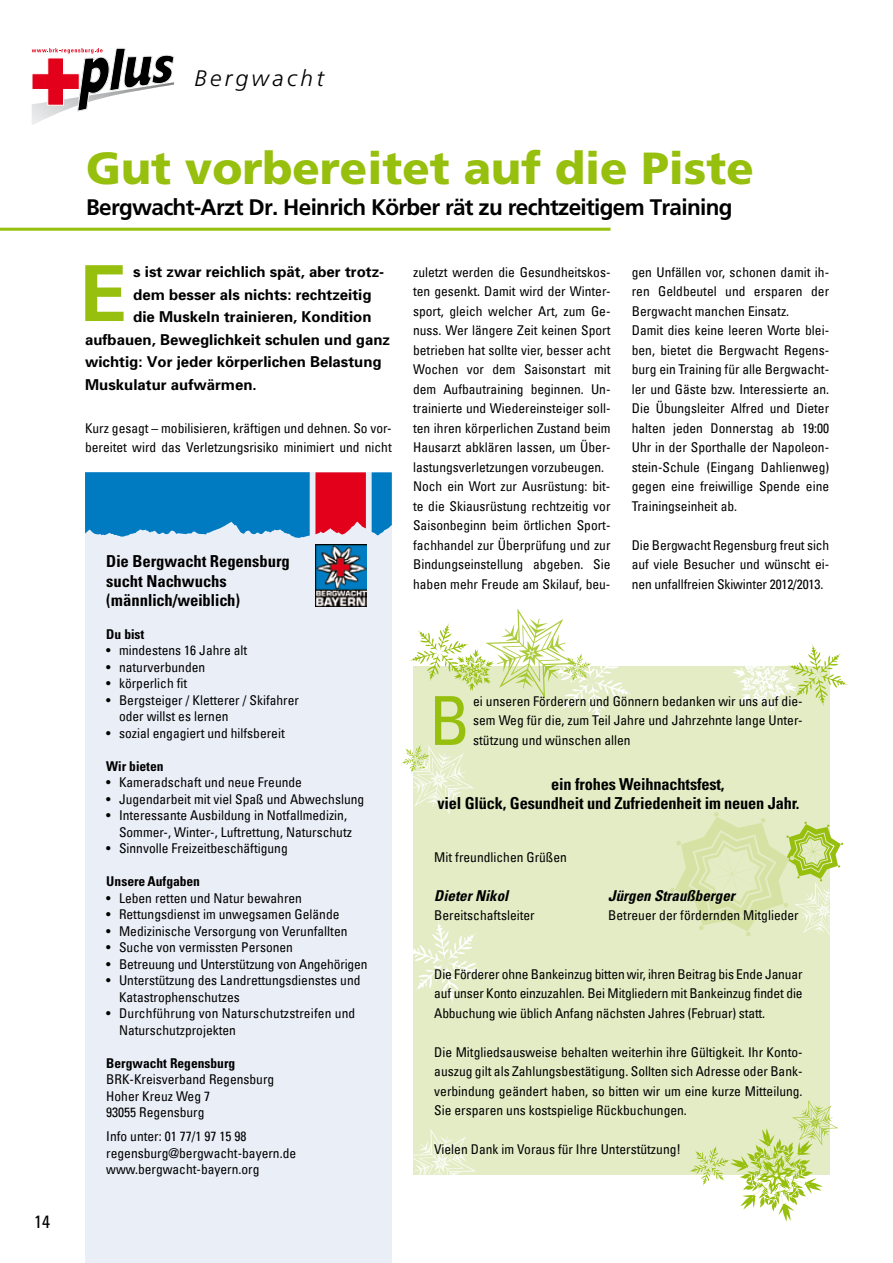
<style>
.page{position:relative;width:893px;height:1263px;background:#fff}
.page>*{position:absolute;margin:0;border:0;box-sizing:border-box;transform-origin:0 0}
.t1{font:700 77.4px "Univers";color:#97bf0d}
.t2{font:condensed 67.5px "Univers LT";color:#97bf0d}
.t3{font:900 45px "Frutiger";color:#97bf0d}
.t4{font:700 22.5px "Frutiger";letter-spacing:-.03em;color:#000}
.t5{font:italic 300 22.5px "Frutiger";letter-spacing:.15em;color:#000}
.t6{font:condensed 18px "Univers LT";color:#000}
.t7{font:700 condensed 16.5px/19.5px "Univers";letter-spacing:-.01em;color:#000}
.t8{font:700 condensed 16.5px/19.5px "Univers S";color:#000}
.t9{font:700 15px "Univers";color:#000}
.t10{font:italic 700 condensed 15px "Univers";color:#000}
.t11{font:condensed 13.5px/19.5px "Univers LT";color:#000}
.t12{font:700 condensed 13.5px "Univers S";color:#000}
.t13{font:700 condensed 13.5px "Univers";color:#000}
</style>
<div class="page">
<hr style="left:0;top:228px;width:610px;height:3px;background:#97bf0d">
<div style="left:85px;top:472px;width:307px;height:791px;background:#eaeef7"></div>
<svg style="left:372px;top:472px;width:20px;height:63px"></svg>
<svg style="left:85px;top:472px;width:281px;height:66px;background:#3d74ad"></svg>
<img style="left:315px;top:544px;width:51px;height:63px">
<div style="left:413px;top:667px;width:416px;height:508px;background:#e3ecc5"></div>
<svg style="left:413px;top:921px;width:72px;height:82px"></svg>
<svg style="left:732px;top:644px;width:116px;height:69px"></svg>
<svg style="left:689px;top:1100px;width:149px;height:122px"></svg>
<svg style="left:410px;top:608px;width:221px;height:114px"></svg>
<svg style="left:670px;top:812px;width:174px;height:128px"></svg>
<svg style="left:401px;top:745px;width:73px;height:69px"></svg>
<svg style="left:413px;top:1129px;width:63px;height:46px"></svg>
<svg style="left:32px;top:48px;width:143px;height:77px"></svg>
<h3 class="t6" style="left:34px;top:1210px;width:17px">14</h3>
<h3 class="t5" style="left:194px;top:66px;width:131px">Bergwacht</h3>
<h3 class="t3" style="left:86px;top:141px;width:669px">Gut vorbereitet auf die Piste</h3>
<h3 class="t4" style="left:86px;top:194px;width:648px">Bergwacht-Arzt Dr. Heinrich Körber rät zu rechtzeitigem Training</h3>
<h1 class="t1" style="left:81px;top:244px;width:49px">E</h1>
<p class="t11" style="left:413px;top:262px;width:199px">zuletzt werden die Gesundheitskos&shy;ten gesenkt. Damit wird der Winter&shy;sport, gleich welcher Art, zum Ge&shy;nuss. Wer längere Zeit keinen Sport betrieben hat sollte vier, besser acht Wochen vor dem Saisonstart mit dem Aufbautraining beginnen. Un&shy;trainierte und Wiedereinsteiger soll&shy;ten ihren körperlichen Zustand beim Hausarzt abklären lassen, um Über&shy;lastungsverletzungen vorzubeugen.<br>Noch ein Wort zur Ausrüstung: bit&shy;te die Skiausrüstung rechtzeitig vor Saisonbeginn beim örtlichen Sport&shy;fachhandel zur Überprüfung und zur Bindungseinstellung abgeben. Sie haben mehr Freude am Skilauf, beu-</p>
<p class="t11" style="left:632px;top:262px;width:199px">gen Unfällen vor, schonen damit ih&shy;ren Geldbeutel und ersparen der Bergwacht manchen Einsatz.<br>Damit dies keine leeren Worte blei&shy;ben, bietet die Bergwacht Regens&shy;burg ein Training für alle Bergwacht&shy;ler und Gäste bzw. Interessierte an.<br>Die Übungsleiter Alfred und Dieter halten jeden Donnerstag ab 19:00<br>Uhr in der Sporthalle der Napoleon&shy;stein-Schule (Eingang Dahlienweg) gegen eine freiwillige Spende eine Trainingseinheit ab.</p>
<p class="t9" style="left:133px;top:262px;width:252px">s ist zwar reichlich spät, aber trotz-</p>
<p class="t9" style="left:133px;top:285px;width:240px">dem besser als nichts: rechtzeitig</p>
<p class="t9" style="left:133px;top:307px;width:240px">die Muskeln trainieren, Kondition</p>
<p class="t9" style="left:85px;top:330px;width:307px">aufbauen, Beweglichkeit schulen und ganz</p>
<p class="t9" style="left:85px;top:352px;width:298px">wichtig: Vor jeder körperlichen Belastung</p>
<p class="t9" style="left:85px;top:375px;width:173px">Muskulatur aufwärmen.</p>
<p class="t11" style="left:85px;top:418px;width:308px">Kurz gesagt – mobilisieren, kräftigen und dehnen. So vor&shy;bereitet wird das Verletzungsrisiko minimiert und nicht</p>
<p class="t11" style="left:632px;top:535px;width:199px;text-align:justify">Die Bergwacht Regensburg freut sich auf viele Besucher und wünscht ei&shy;nen unfallfreien Skiwinter 2012/2013.</p>
<p class="t8" style="left:106px;top:552px;width:185px">Die Bergwacht Regensburg sucht Nachwuchs (männlich/weiblich)</p>
<p class="t12" style="left:106px;top:626px;width:40px">Du bist</p>
<p class="t11" style="left:106px;top:640px;width:142px">• mindestens 16 Jahre alt</p>
<p class="t11" style="left:106px;top:657px;width:100px">• naturverbunden</p>
<p class="t11" style="left:106px;top:673px;width:82px">• körperlich fit</p>
<p class="t11" style="left:119px;top:691px;width:181px;line-height:16.5px;text-indent:-13px">• Bergsteiger / Kletterer / Skifahrer oder willst es lernen</p>
<p class="t11" style="left:106px;top:723px;width:180px">• sozial engagiert und hilfsbereit</p>
<p class="t12" style="left:106px;top:758px;width:59px">Wir bieten</p>
<p class="t11" style="left:106px;top:772px;width:197px">• Kameradschaft und neue Freunde</p>
<p class="t11" style="left:106px;top:789px;width:259px">• Jugendarbeit mit viel Spaß und Abwechslung</p>
<p class="t11" style="left:119px;top:807px;width:234px;line-height:16.5px;text-indent:-13px">• Interessante Ausbildung in Notfallmedizin,<br>Sommer-, Winter-, Luftrettung, Naturschutz</p>
<p class="t11" style="left:106px;top:838px;width:183px">• Sinnvolle Freizeitbeschäftigung</p>
<p class="t12" style="left:106px;top:873px;width:95px">Unsere Aufgaben</p>
<p class="t11" style="left:106px;top:888px;width:197px">• Leben retten und Natur bewahren</p>
<p class="t11" style="left:106px;top:904px;width:235px">• Rettungsdienst im unwegsamen Gelände</p>
<p class="t11" style="left:106px;top:921px;width:243px">• Medizinische Versorgung von Verunfallten</p>
<p class="t11" style="left:106px;top:937px;width:188px">• Suche von vermissten Personen</p>
<p class="t11" style="left:106px;top:954px;width:263px">• Betreuung und Unterstützung von Angehörigen</p>
<p class="t11" style="left:119px;top:972px;width:243px;line-height:16.5px;text-indent:-13px">• Unterstützung des Landrettungsdienstes und<br>Katastrophenschutzes</p>
<p class="t11" style="left:119px;top:1005px;width:238px;line-height:16.5px;text-indent:-13px">• Durchführung von Naturschutzstreifen und<br>Naturschutzprojekten</p>
<p class="t13" style="left:106px;top:1054px;width:130px">Bergwacht Regensburg</p>
<p class="t11" style="left:106px;top:1071px;width:169px;line-height:16.5px">BRK-Kreisverband Regensburg<br>Hoher Kreuz Weg 7<br>93055 Regensburg</p>
<p class="t11" style="left:106px;top:1128px;width:191px;line-height:16.5px">Info unter: 01 77/1 97 15 98 regensburg@bergwacht-bayern.de www.bergwacht-bayern.org</p>
<h2 class="t2" style="left:429px;top:678px;width:43px">B</h2>
<p class="t11" style="left:473px;top:691px;width:331px;text-align:justify">ei unseren Förderern und Gönnern bedanken wir uns auf die&shy;sem Weg für die, zum Teil Jahre und Jahrzehnte lange Unter&shy;stützung und wünschen allen</p>
<p class="t7" style="left:437px;top:774px;width:364px;text-indent:114px">ein frohes Weihnachtsfest,<br>viel Glück, Gesundheit und Zufriedenheit im neuen Jahr.</p>
<p class="t11" style="left:434px;top:847px;width:134px">Mit freundlichen Grüßen</p>
<p class="t10" style="left:434px;top:886px;width:76px">Dieter Nikol</p>
<p class="t10" style="left:608px;top:886px;width:128px">Jürgen Straußberger</p>
<p class="t11" style="left:434px;top:906px;width:102px">Bereitschaftsleiter</p>
<p class="t11" style="left:608px;top:906px;width:192px">Betreuer der fördernden Mitglieder</p>
<p class="t11" style="left:434px;top:964px;width:370px;text-align:justify">Die Förderer ohne Bankeinzug bitten wir, ihren Beitrag bis Ende Januar auf unser Konto einzuzahlen. Bei Mitgliedern mit Bankeinzug findet die Abbuchung wie üblich Anfang nächsten Jahres (Februar) statt.</p>
<p class="t11" style="left:434px;top:1042px;width:370px;text-align:justify">Die Mitgliedsausweise behalten weiterhin ihre Gültigkeit. Ihr Konto&shy;auszug gilt als Zahlungsbestätigung. Sollten sich Adresse oder Bank&shy;verbindung geändert haben, so bitten wir um eine kurze Mitteilung.<br>Sie ersparen uns kostspielige Rückbuchungen.</p>
<p class="t11" style="left:434px;top:1140px;width:248px">Vielen Dank im Voraus für Ihre Unterstützung!</p>
</div>
